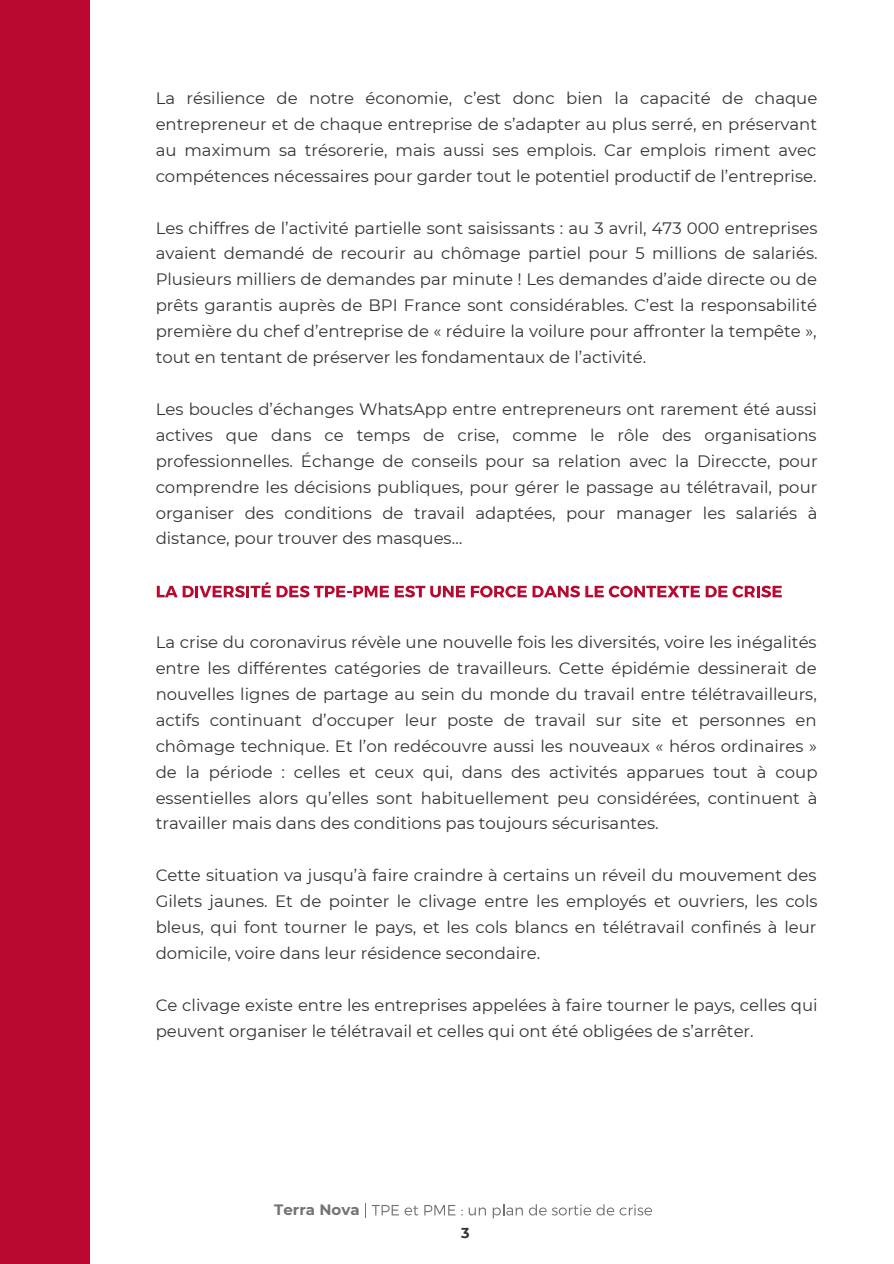
<style>
.page{position:relative;width:894px;height:1264px;background:#fff}
.page>*{position:absolute;margin:0;border:0;box-sizing:border-box;transform-origin:0 0}
.t1{font:16.5px/26px "Montserrat";color:#343434;text-align:justify}
.t2{font:700 15px "Montserrat";color:#737373}
.t3{font:700 14.4px "Montserrat";color:#343434}
</style>
<div class="page">
<div style="left:0;top:0;width:90px;height:1263px;background:#b90931"></div>
<svg style="left:157px;top:582px;width:308px;height:15px"></svg>
<svg style="left:471px;top:585px;width:55px;height:12px"></svg>
<svg style="left:532px;top:585px;width:47px;height:12px"></svg>
<svg style="left:585px;top:585px;width:114px;height:12px"></svg>
<svg style="left:705px;top:585px;width:76px;height:12px"></svg>
<svg style="left:365px;top:1203px;width:53px;height:14px"></svg>
<svg style="left:424px;top:1205px;width:31px;height:10px"></svg>
<svg style="left:468px;top:1207px;width:18px;height:8px"></svg>
<svg style="left:492px;top:1204px;width:30px;height:14px"></svg>
<svg style="left:528px;top:1204px;width:124px;height:11px"></svg>
<p class="t1" style="left:156px;top:85px;width:663px">La résilience de notre économie, c’est donc bien la capacité de chaque entrepreneur et de chaque entreprise de s’adapter au plus serré, en préservant au maximum sa trésorerie, mais aussi ses emplois. Car emplois riment avec compétences nécessaires pour garder tout le potentiel productif de l’entreprise.</p>
<p class="t1" style="left:156px;top:215px;width:663px">Les chiffres de l’activité partielle sont saisissants : au 3 avril, 473 000 entreprises avaient demandé de recourir au chômage partiel pour 5 millions de salariés.<br>Plusieurs milliers de demandes par minute ! Les demandes d’aide directe ou de prêts garantis auprès de BPI France sont considérables. C’est la responsabilité première du chef d’entreprise de « réduire la voilure pour affronter la tempête », tout en tentant de préserver les fondamentaux de l’activité.</p>
<p class="t1" style="left:156px;top:396px;width:663px">Les boucles d’échanges WhatsApp entre entrepreneurs ont rarement été aussi actives que dans ce temps de crise, comme le rôle des organisations professionnelles. Échange de conseils pour sa relation avec la Direccte, pour comprendre les décisions publiques, pour gérer le passage au télétravail, pour organiser des conditions de travail adaptées, pour manager les salariés à distance, pour trouver des masques…</p>
<p class="t1" style="left:156px;top:629px;width:663px">La crise du coronavirus révèle une nouvelle fois les diversités, voire les inégalités entre les différentes catégories de travailleurs. Cette épidémie dessinerait de nouvelles lignes de partage au sein du monde du travail entre télétravailleurs, actifs continuant d’occuper leur poste de travail sur site et personnes en chômage technique. Et l’on redécouvre aussi les nouveaux « héros ordinaires » de la période : celles et ceux qui, dans des activités apparues tout à coup essentielles alors qu’elles sont habituellement peu considérées, continuent à travailler mais dans des conditions pas toujours sécurisantes.</p>
<p class="t1" style="left:156px;top:862px;width:663px">Cette situation va jusqu’à faire craindre à certains un réveil du mouvement des Gilets jaunes. Et de pointer le clivage entre les employés et ouvriers, les cols bleus, qui font tourner le pays, et les cols blancs en télétravail confinés à leur domicile, voire dans leur résidence secondaire.</p>
<p class="t1" style="left:156px;top:991px;width:663px">Ce clivage existe entre les entreprises appelées à faire tourner le pays, celles qui peuvent organiser le télétravail et celles qui ont été obligées de s’arrêter.</p>
<p class="t2" style="left:274px;top:1200px;width:87px">Terra Nova</p>
<p class="t3" style="left:461px;top:1223px;width:10px">3</p>
</div>
